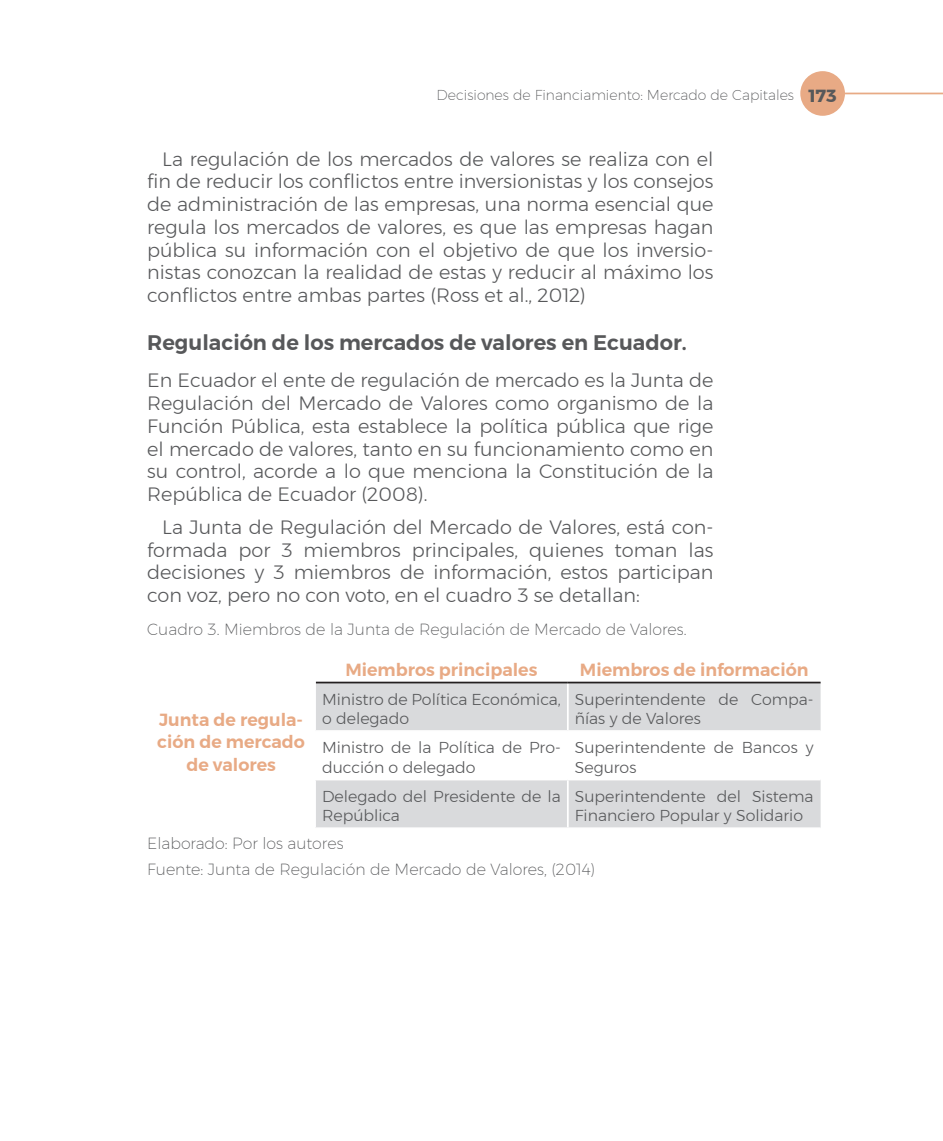
<style>
.page{position:relative;width:943px;height:1141px;background:#fff}
.page>*{position:absolute;margin:0;border:0;box-sizing:border-box;transform-origin:0 0}
.t1{font:600 21px "Montserrat";color:#57585a}
.t2{font:300 19.25px/22.8px "Montserrat";color:#57585a;text-align:justify}
.t3{font:600 17.5px/22.8px "Montserrat";color:#e8aa85;text-align:center}
.t4{font:300 15.75px/19.2px "Montserrat";color:#57585a}
.t5{font:200 15.75px/25.7px "Montserrat";color:#57585a}
.t6{font:200 14px "Montserrat";color:#57585a}
.s1{font-weight:700;font-size:17.5px}
</style>
<div class="page">
<div style="left:800px;top:71px;width:45px;height:45px;background:#e8aa85;border-radius:50%"></div>
<hr style="left:845px;top:93px;width:98px;height:1px;background:#e8aa85">
<svg style="left:316px;top:683px;width:504px;height:144px;fill:#d9dadc"></svg>
<hr style="left:567px;top:683px;width:1px;height:47px;background:#fff">
<hr style="left:314px;top:730px;width:254px;height:2px;background:#fff">
<hr style="left:568px;top:730px;width:252px;height:2px;background:#fff">
<hr style="left:567px;top:732px;width:1px;height:47px;background:#fff">
<hr style="left:314px;top:779px;width:254px;height:1px;background:#fff">
<hr style="left:568px;top:779px;width:252px;height:1px;background:#fff">
<hr style="left:567px;top:780px;width:1px;height:47px;background:#fff">
<hr style="left:316px;top:682px;width:252px;height:1px;background:#231f20">
<hr style="left:568px;top:682px;width:252px;height:1px;background:#231f20">
<p class="t6" style="left:436px;top:85px;width:401px">Decisiones de Financiamiento: Mercado de Capitales <span class="s1">173</span></p>
<p class="t2" style="left:147px;top:147px;width:567px;text-indent:15px">La regulación de los mercados de valores se realiza con el fin de reducir los conflictos entre inversionistas y los consejos de administración de las empresas, una norma esencial que regula los mercados de valores, es que las empresas hagan pública su información con el objetivo de que los inversio&shy;nistas conozcan la realidad de estas y reducir al máximo los conflictos entre ambas partes (Ross et al., 2012)</p>
<p class="t1" style="left:147px;top:326px;width:541px">Regulación de los mercados de valores en Ecuador.</p>
<p class="t2" style="left:147px;top:369px;width:567px">En Ecuador el ente de regulación de mercado es la Junta de Regulación del Mercado de Valores como organismo de la Función Pública, esta establece la política pública que rige el mercado de valores, tanto en su funcionamiento como en su control, acorde a lo que menciona la Constitución de la República de Ecuador (2008).</p>
<p class="t2" style="left:147px;top:515px;width:567px;text-indent:15px">La Junta de Regulación del Mercado de Valores, está con&shy;formada por 3 miembros principales, quienes toman las decisiones y 3 miembros de información, estos participan con voz, pero no con voto, en el cuadro 3 se detallan:</p>
<p class="t5" style="left:147px;top:616px;width:541px">Cuadro 3. Miembros de la Junta de Regulación de Mercado de Valores.</p>
<p class="t3" style="left:345px;top:658px;width:193px">Miembros principales</p>
<p class="t3" style="left:580px;top:658px;width:230px">Miembros de información</p>
<p class="t4" style="left:322px;top:689px;width:240px">Ministro de Política Económica, o delegado</p>
<p class="t4" style="left:575px;top:689px;width:240px">Superintendente de Compa&shy;ñías y de Valores</p>
<p class="t4" style="left:322px;top:738px;width:240px">Ministro de la Política de Pro&shy;ducción o delegado</p>
<p class="t4" style="left:575px;top:738px;width:240px">Superintendente de Bancos y<br>Seguros</p>
<p class="t4" style="left:322px;top:786px;width:240px">Delegado del Presidente de la<br>República</p>
<p class="t4" style="left:575px;top:786px;width:240px">Superintendente del Sistema<br>Financiero Popular y Solidario</p>
<p class="t5" style="left:147px;top:830px;width:449px">Elaborado: Por los autores<br>Fuente: Junta de Regulación de Mercado de Valores, (2014)</p>
<p class="t3" style="left:157px;top:708px;width:149px">Junta de regula&shy;ción de mercado de valores</p>
</div>
